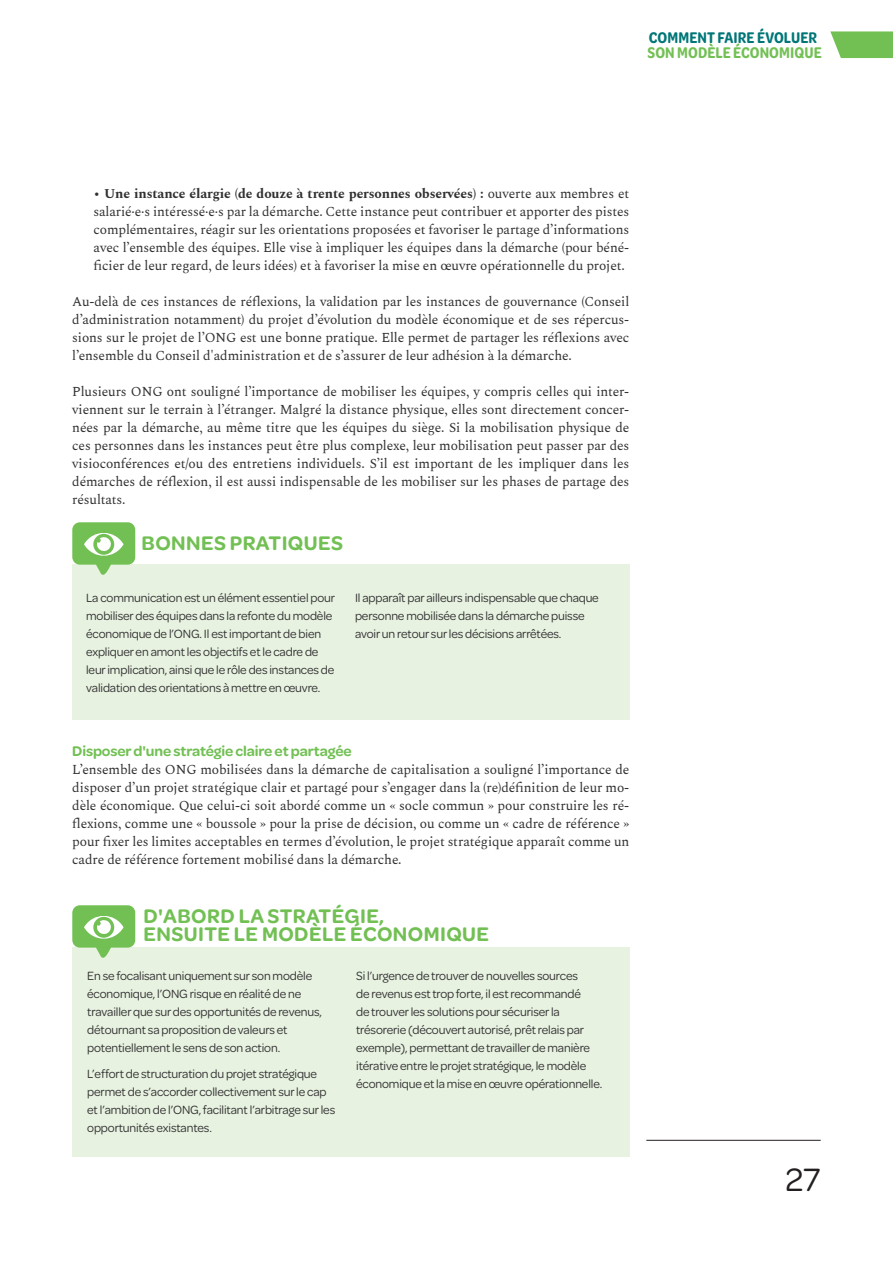
<style>
.page{position:relative;width:893px;height:1263px;background:#fff}
.page>*{position:absolute;margin:0;border:0;box-sizing:border-box;transform-origin:0 0}
.t1{font:34.5px "Omnes";color:#231f20}
.t2{font:600 21px/18px "Omnes";letter-spacing:.02em;color:#72c054}
.t3{font:600 16.5px "Omnes Cond";letter-spacing:.005em;color:#007677}
.t4{font:600 16.5px "Omnes Cond";letter-spacing:.005em;color:#72c054}
.t5{font:600 15px "Omnes";letter-spacing:-.01em;color:#72c054}
.t6{font:13.5px/18px "Spectral";letter-spacing:-.01em;color:#312f30;text-align:justify}
.t7{font:12.75px/18px "Omnes";letter-spacing:-.01em;color:#312f30}
.s1{font-weight:700}
</style>
<div class="page">
<hr style="left:646px;top:1140px;width:175px;height:1px;background:#231f20">
<svg style="left:830px;top:31px;width:63px;height:27px;background:#80c665"></svg>
<div style="left:72px;top:564px;width:557px;height:156px;background:#e7f2e1"></div>
<svg style="left:72px;top:522px;width:63px;height:53px"></svg>
<div style="left:72px;top:947px;width:557px;height:210px;background:#e7f2e1"></div>
<svg style="left:72px;top:905px;width:63px;height:53px"></svg>
<p class="t3" style="left:649px;top:26px;width:170px">COMMENT FAIRE ÉVOLUER</p>
<p class="t4" style="left:648px;top:41px;width:176px">SON MODÈLE ÉCONOMIQUE</p>
<p class="t6" style="left:94px;top:184px;width:537px"><span class="s1">• Une instance élargie (de douze à trente personnes observées) :</span> ouverte aux membres et salarié·e·s intéressé·e·s par la démarche. Cette instance peut contribuer et apporter des pistes complémentaires, réagir sur les orientations proposées et favoriser le partage d’informations avec l’ensemble des équipes. Elle vise à impliquer les équipes dans la démarche (pour béné&shy;ficier de leur regard, de leurs idées) et à favoriser la mise en œuvre opérationnelle du projet.</p>
<p class="t6" style="left:72px;top:292px;width:559px">Au-delà de ces instances de réflexions, la validation par les instances de gouvernance (Conseil d’administration notamment) du projet d’évolution du modèle économique et de ses répercus&shy;sions sur le projet de l’ONG est une bonne pratique. Elle permet de partager les réflexions avec l’ensemble du Conseil d'administration et de s’assurer de leur adhésion à la démarche.</p>
<p class="t6" style="left:72px;top:382px;width:559px">Plusieurs ONG ont souligné l’importance de mobiliser les équipes, y compris celles qui inter&shy;viennent sur le terrain à l’étranger. Malgré la distance physique, elles sont directement concer&shy;nées par la démarche, au même titre que les équipes du siège. Si la mobilisation physique de ces personnes dans les instances peut être plus complexe, leur mobilisation peut passer par des visioconférences et/ou des entretiens individuels. S’il est important de les impliquer dans les démarches de réflexion, il est aussi indispensable de les mobiliser sur les phases de partage des résultats.</p>
<h2 class="t2" style="left:142px;top:533px;width:203px">BONNES PRATIQUES</h2>
<p class="t7" style="left:86px;top:588px;width:251px">La communication est un élément essentiel pour mobiliser des équipes dans la refonte du modèle économique de l’ONG. Il est important de bien expliquer en amont les objectifs et le cadre de leur implication, ainsi que le rôle des instances de validation des orientations à mettre en œuvre.</p>
<p class="t7" style="left:355px;top:588px;width:245px">Il apparaît par ailleurs indispensable que chaque personne mobilisée dans la démarche puisse avoir un retour sur les décisions arrêtées.</p>
<p class="t5" style="left:72px;top:741px;width:281px">Disposer d'une stratégie claire et partagée</p>
<p class="t6" style="left:72px;top:760px;width:559px">L’ensemble des ONG mobilisées dans la démarche de capitalisation a souligné l’importance de disposer d’un projet stratégique clair et partagé pour s’engager dans la (re)définition de leur mo&shy;dèle économique. Que celui-ci soit abordé comme un « socle commun » pour construire les ré&shy;flexions, comme une « boussole » pour la prise de décision, ou comme un « cadre de référence » pour fixer les limites acceptables en termes d’évolution, le projet stratégique apparaît comme un cadre de référence fortement mobilisé dans la démarche.</p>
<h2 class="t2" style="left:144px;top:905px;width:347px">D'ABORD LA STRATÉGIE,<br>ENSUITE LE MODÈLE ÉCONOMIQUE</h2>
<p class="t7" style="left:87px;top:966px;width:236px">En se focalisant uniquement sur son modèle économique, l’ONG risque en réalité de ne travailler que sur des opportunités de revenus, détournant sa proposition de valeurs et potentiellement le sens de son action.</p>
<p class="t7" style="left:87px;top:1064px;width:249px">L’effort de structuration du projet stratégique permet de s’accorder collectivement sur le cap et l’ambition de l’ONG, facilitant l’arbitrage sur les opportunités existantes.</p>
<p class="t7" style="left:356px;top:966px;width:248px">Si l’urgence de trouver de nouvelles sources<br>de revenus est trop forte, il est recommandé<br>de trouver les solutions pour sécuriser la trésorerie (découvert autorisé, prêt relais par exemple), permettant de travailler de manière itérative entre le projet stratégique, le modèle économique et la mise en œuvre opérationnelle.</p>
<h1 class="t1" style="left:786px;top:1156px;width:37px">27</h1>
</div>
